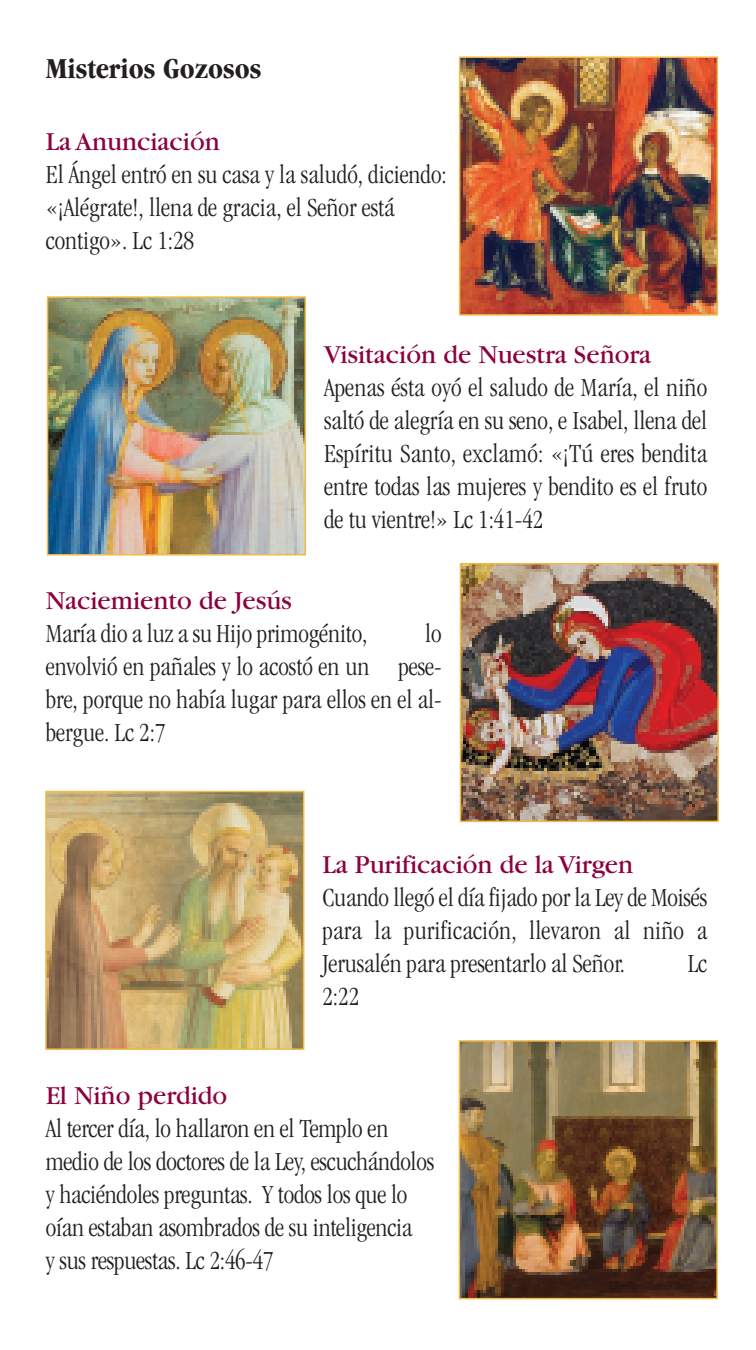
<style>
.page{position:relative;width:756px;height:1350px;background:#fff}
.page>*{position:absolute;margin:0;border:0;box-sizing:border-box;transform-origin:0 0}
.t1{font:700 condensed 30px "Garamond";color:#231f20}
.t2{font:300 condensed 27px/33px "Garamond";color:#231f20;text-align:justify}
.t3{font:27px "Garamond";color:#8d003e}
</style>
<div class="page">
<img style="left:462px;top:59px;width:253px;height:254px">
<div style="left:459px;top:56px;width:259px;height:260px;border:2px solid #f2bb49"></div>
<img style="left:50px;top:299px;width:253px;height:254px">
<div style="left:47px;top:296px;width:259px;height:260px;border:2px solid #f2bb49"></div>
<img style="left:463px;top:566px;width:253px;height:253px">
<div style="left:460px;top:563px;width:259px;height:259px;border:2px solid #f2bb49"></div>
<img style="left:48px;top:794px;width:253px;height:253px">
<div style="left:45px;top:791px;width:259px;height:259px;border:2px solid #f2bb49"></div>
<img style="left:462px;top:1043px;width:253px;height:253px">
<div style="left:459px;top:1040px;width:259px;height:259px;border:2px solid #f2bb49"></div>
<p class="t1" style="left:46px;top:57px;width:217px">Misterios Gozosos</p>
<p class="t3" style="left:46px;top:132px;width:176px">La Anunciación</p>
<p class="t2" style="left:46px;top:160px;width:403px;text-align:left">El Ángel entró en su casa y la saludó, diciendo: «¡Alégrate!, llena de gracia, el Señor está contigo». Lc 1:28</p>
<p class="t3" style="left:324px;top:345px;width:329px">Visitación de Nuestra Señora</p>
<p class="t2" style="left:324px;top:373px;width:385px">Apenas ésta oyó el saludo de María, el niño saltó de alegría en su seno, e Isabel, llena del Espíritu Santo, exclamó: «¡Tú eres bendita entre todas las mujeres y bendito es el fruto de tu vientre!» Lc 1:41-42</p>
<p class="t3" style="left:46px;top:591px;width:248px">Naciemiento de Jesús</p>
<p class="t2" style="left:46px;top:619px;width:323px">María dio a luz a su Hijo primogénito,</p>
<p class="t2" style="left:46px;top:619px;width:398px;text-indent:380px">lo envolvió en pañales y lo acostó en un pese&shy;bre, porque no había lugar para ellos en el al&shy;bergue. Lc 2:7</p>
<p class="t3" style="left:322px;top:855px;width:312px">La Purificación de la Virgen</p>
<p class="t2" style="left:322px;top:883px;width:386px">Cuando llegó el día fijado por la Ley de Moisés para la purificación, llevaron al niño a Jerusalén para presentarlo al Señor.</p>
<p class="t2" style="left:688px;top:949px;width:21px">Lc</p>
<p class="t2" style="left:322px;top:982px;width:38px">2:22</p>
<p class="t3" style="left:46px;top:1086px;width:183px">El Niño perdido</p>
<p class="t2" style="left:46px;top:1114px;width:390px;text-align:left">Al tercer día, lo hallaron en el Templo en medio de los doctores de la Ley, escuchándolos y haciéndoles preguntas. Y todos los que lo oían estaban asombrados de su inteligencia<br>y sus respuestas. Lc 2:46-47</p>
</div>
